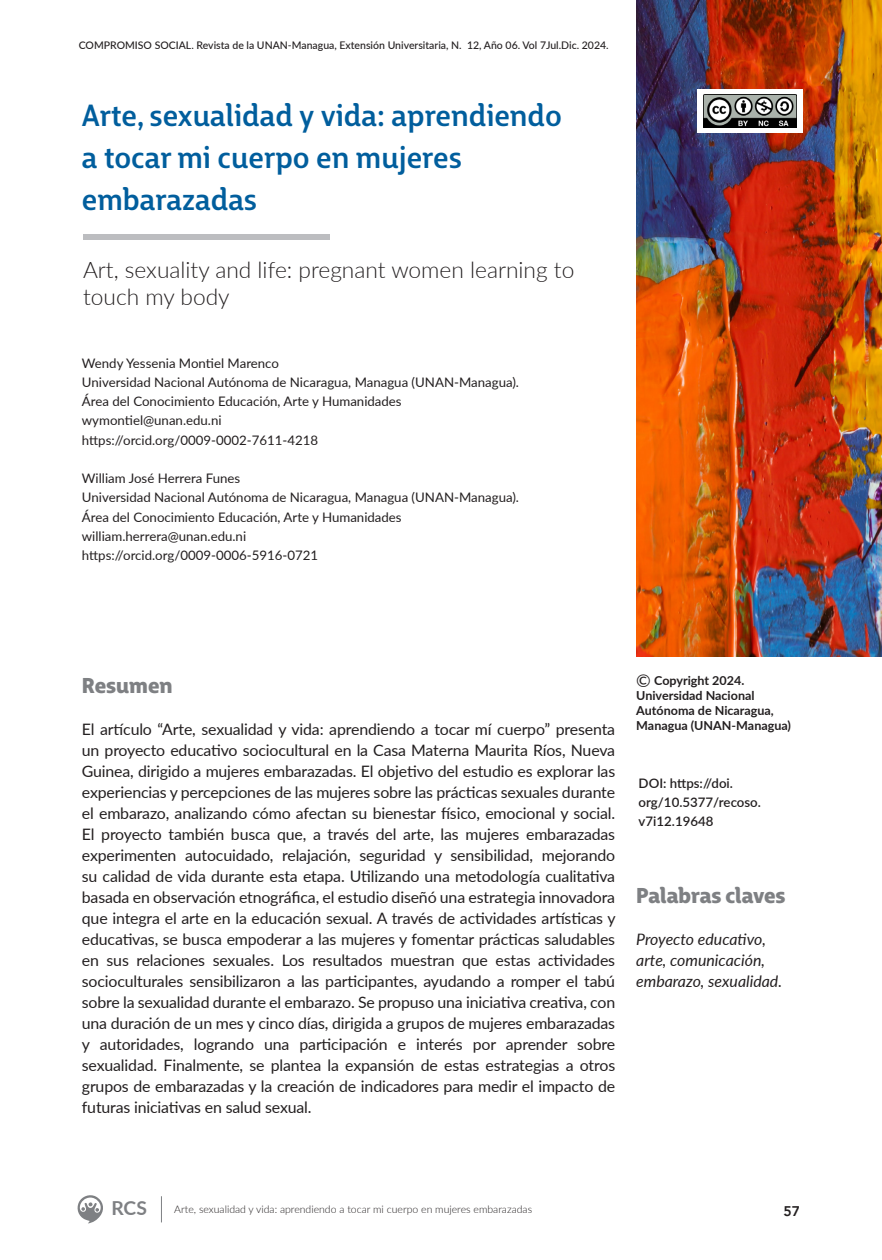
<style>
.page{position:relative;width:882px;height:1260px;background:#fff}
.page>*{position:absolute;margin:0;border:0;box-sizing:border-box;transform-origin:0 0}
.Capítulo{font:500 29.75px/42px "Big City Grotesque Pro";color:#015e9d}
.Título_Inglés{font:300 22.75px/27.3px "Lato";color:#231f20}
.Titulo_1{font:900 21px "Big City Grotesque Pro";color:#7e8083}
.t1{font:700 19.25px "Lato";color:#7e8083}
.Contenido{font:15.75px/21px "Lato";letter-spacing:-.01em;color:#231f20;text-align:justify}
.Palabras_clave{font:italic 15.75px/21px "Lato";color:#231f20}
.t2{font:800 14px "Avenir";color:#231f20}
.Contenido-2{font:13.12px "Lato";color:#231f20}
.Contenido-3{font:600 13.12px/19.2px "Lato";color:#231f20}
.Contenido-4{font:700 12.42px/14.9px "Lato";color:#231f20}
.t3{font:500 10.5px "Lato";color:#231f20}
.t4{font:300 10.5px "Lato";color:#231f20}
.s1{font-weight:400;font-size:17.5px}
</style>
<div class="page">
<svg style="left:161px;top:1196px;width:1px;height:26px"></svg>
<svg style="left:77px;top:1195px;width:26px;height:28px"></svg>
<div style="left:83px;top:235px;width:246px;height:5px;background:#bcbdc0"></div>
<img style="left:636px;top:0;width:246px;height:656px">
<svg style="left:697px;top:89px;width:106px;height:44px"></svg>
<img style="left:704px;top:95px;width:92px;height:32px">
<p class="t3" style="left:79px;top:38px;width:531px">COMPROMISO SOCIAL. Revista de la UNAN-Managua, Extensión Universitaria, N. 12, Año 06. Vol 7Jul.Dic. 2024.</p>
<p class="Capítulo" style="left:82px;top:92px;width:482px">Arte, sexualidad y vida: aprendiendo a tocar mi cuerpo en mujeres embarazadas</p>
<p class="Título_Inglés" style="left:83px;top:255px;width:493px">Art, sexuality and life: pregnant women learning to touch my body</p>
<p class="Contenido-2" style="left:82px;top:353px;width:199px">Wendy Yessenia Montiel Marenco</p>
<p class="Contenido-2" style="left:82px;top:373px;width:439px">Universidad Nacional Autónoma de Nicaragua, Managua (UNAN-Managua).</p>
<p class="Contenido-2" style="left:82px;top:392px;width:321px">Área del Conocimiento Educación, Arte y Humanidades</p>
<p class="Contenido-2" style="left:82px;top:411px;width:141px">wymontiel@unan.edu.ni</p>
<p class="Contenido-2" style="left:82px;top:430px;width:238px">https://orcid.org/0009-0002-7611-4218</p>
<p class="Contenido-2" style="left:82px;top:469px;width:160px">William José Herrera Funes</p>
<p class="Contenido-2" style="left:82px;top:488px;width:439px">Universidad Nacional Autónoma de Nicaragua, Managua (UNAN-Managua).</p>
<p class="Contenido-2" style="left:82px;top:507px;width:321px">Área del Conocimiento Educación, Arte y Humanidades</p>
<p class="Contenido-2" style="left:82px;top:527px;width:166px">william.herrera@unan.edu.ni</p>
<p class="Contenido-2" style="left:82px;top:546px;width:238px">https://orcid.org/0009-0006-5916-0721</p>
<p class="Titulo_1" style="left:82px;top:668px;width:92px">Resumen</p>
<p class="Contenido" style="left:82px;top:718px;width:535px">El artículo “Arte, sexualidad y vida: aprendiendo a tocar mí cuerpo” presenta un proyecto educativo sociocultural en la Casa Materna Maurita Ríos, Nueva Guinea, dirigido a mujeres embarazadas. El objetivo del estudio es explorar las experiencias y percepciones de las mujeres sobre las prácticas sexuales durante el embarazo, analizando cómo afectan su bienestar físico, emocional y social.<br>El proyecto también busca que, a través del arte, las mujeres embarazadas experimenten autocuidado, relajación, seguridad y sensibilidad, mejorando su calidad de vida durante esta etapa. Utilizando una metodología cualitativa basada en observación etnográfica, el estudio diseñó una estrategia innovadora que integra el arte en la educación sexual. A través de actividades artísticas y educativas, se busca empoderar a las mujeres y fomentar prácticas saludables en sus relaciones sexuales. Los resultados muestran que estas actividades socioculturales sensibilizaron a las participantes, ayudando a romper el tabú sobre la sexualidad durante el embarazo. Se propuso una iniciativa creativa, con una duración de un mes y cinco días, dirigida a grupos de mujeres embarazadas y autoridades, logrando una participación e interés por aprender sobre sexualidad. Finalmente, se plantea la expansión de estas estrategias a otros grupos de embarazadas y la creación de indicadores para medir el impacto de futuras iniciativas en salud sexual.</p>
<p class="Contenido-4" style="left:636px;top:672px;width:156px"><span class="s1">©</span> Copyright 2024.<br>Universidad Nacional<br>Autónoma de Nicaragua,<br>Managua (UNAN-Managua)</p>
<p class="Contenido-3" style="left:639px;top:773px;width:124px">DOI: https://doi. org/10.5377/recoso. v7i12.19648</p>
<p class="Titulo_1" style="left:636px;top:878px;width:151px">Palabras claves</p>
<p class="Palabras_clave" style="left:636px;top:928px;width:147px">Proyecto educativo, arte, comunicación, embarazo, sexualidad.</p>
<p class="t1" style="left:111px;top:1194px;width:37px">RCS</p>
<p class="t2" style="left:784px;top:1201px;width:18px">57</p>
<p class="t4" style="left:174px;top:1202px;width:359px">Arte, sexualidad y vida: aprendiendo a tocar mi cuerpo en mujeres embarazadas</p>
</div>
